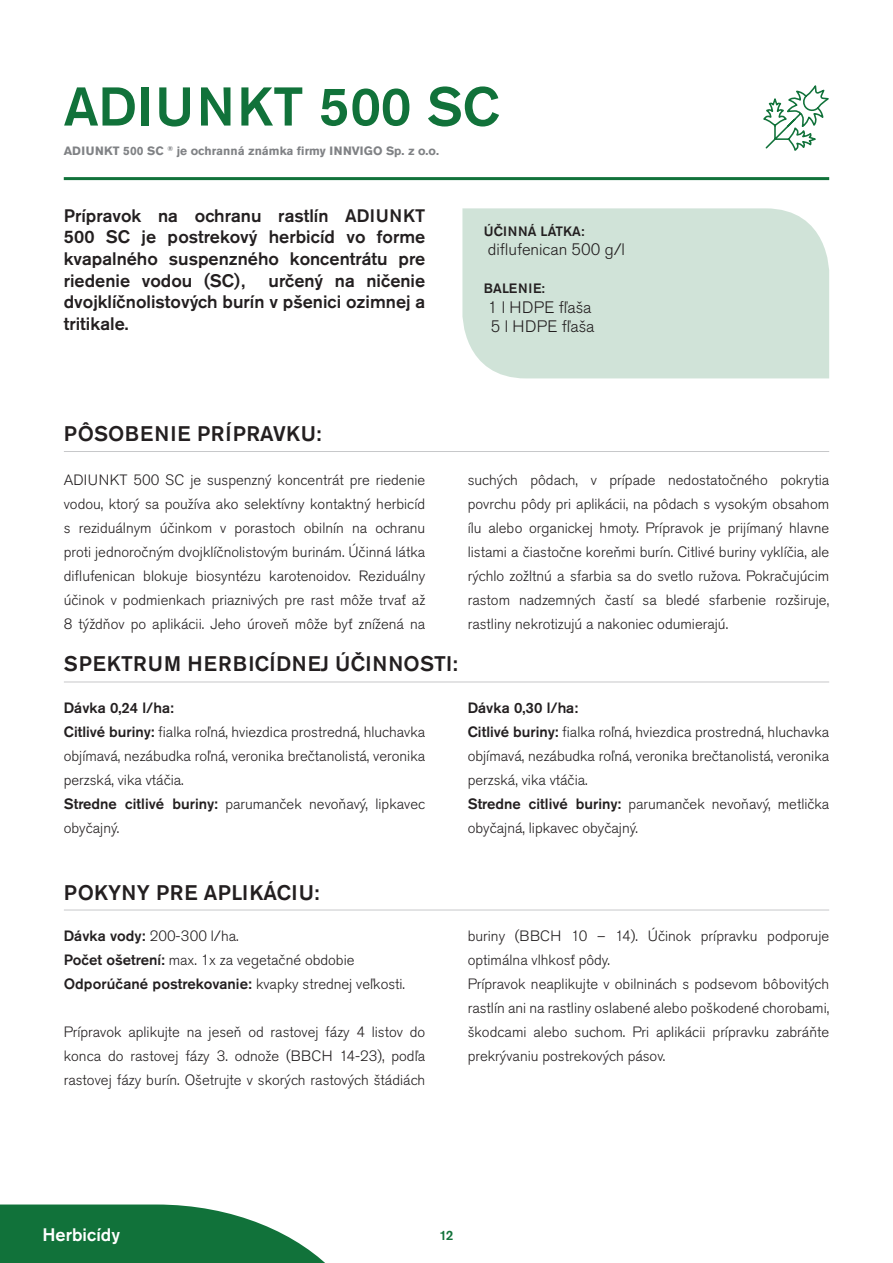
<style>
.page{position:relative;width:893px;height:1263px;background:#fff}
.page>*{position:absolute;margin:0;border:0;box-sizing:border-box;transform-origin:0 0}
.herbicid_nadpis_bp_2{font:500 54px "Akzidenz Grotesk Pro";color:#11723a}
.podnadpis_bp_2018{font:500 21px "Akzidenz Grotesk Pro";letter-spacing:.03em;color:#231f20}
.podnadpis_bp_2018-2{font:500 21px "Akzidenz Grotesk Pro";letter-spacing:.01em;color:#231f20}
.predslov_bp_2018{font:500 18px/21.6px "Akzidenz Grotesk Pro";color:#231f20;text-align:justify}
.t1{font:500 18px "Akzidenz Grotesk Pro";color:#fff}
.ucinna_latka_2018{font:300 16.5px "Akzidenz Grotesk Pro";color:#231f20}
.text_2021_bold_pred{font:300 14.85px/24px "Akzidenz Grotesk Pro";color:#231f20;text-align:justify}
.text_bp2018{font:300 14.85px/24px "Akzidenz Grotesk Pro";color:#231f20;text-align:justify}
.text_2021_bold_pred-2{font:500 14.85px "Akzidenz Grotesk Pro";color:#231f20}
.ucinna_latka_nadpis{font:500 13.5px "Akzidenz Grotesk Pro";letter-spacing:.01em;color:#231f20}
.ucinna_latka_nadpis-2{font:500 13.5px "Akzidenz Grotesk Pro";letter-spacing:.03em;color:#231f20}
.t2{font:500 13.5px "Akzidenz Grotesk Pro";color:#11723a}
.at_2018{font:700 12px "Akzidenz Grotesk Pro";color:#808285}
.s1{font-weight:500}
.s2{font-weight:300}
</style>
<div class="page">
<svg style="left:0;top:1204px;width:325px;height:59px"></svg>
<hr style="left:64px;top:451px;width:765px;height:1px;background:#c7c8ca">
<hr style="left:64px;top:682px;width:765px;height:1px;background:#c7c8ca">
<hr style="left:64px;top:910px;width:765px;height:1px;background:#c7c8ca">
<div style="left:462px;top:208px;width:367px;height:170px;background:#d0e3d8"></div>
<hr style="left:64px;top:177px;width:765px;height:3px;background:#11723a">
<svg style="left:763px;top:85px;width:66px;height:66px"></svg>
<p class="herbicid_nadpis_bp_2" style="left:64px;top:72px;width:438px">ADIUNKT 500 SC</p>
<p class="at_2018" style="left:64px;top:143px;width:377px">ADIUNKT 500 SC <sup>®</sup> je ochranná známka firmy INNVIGO Sp. z o.o.</p>
<p class="predslov_bp_2018" style="left:64px;top:204px;width:363px">Prípravok na ochranu rastlín ADIUNKT 500 SC je postrekový herbicíd vo forme kvapalného suspenzného koncentrátu pre riedenie vodou (SC),</p>
<p class="predslov_bp_2018" style="left:64px;top:269px;width:363px;text-indent:205px">určený na ničenie dvojklíčnolistových burín v pšenici ozimnej a tritikale.</p>
<p class="ucinna_latka_nadpis" style="left:484px;top:222px;width:102px">ÚČINNÁ LÁTKA:</p>
<p class="ucinna_latka_2018" style="left:488px;top:239px;width:139px">diflufenican 500 g/l</p>
<p class="ucinna_latka_nadpis-2" style="left:484px;top:279px;width:63px">BALENIE:</p>
<p class="ucinna_latka_2018" style="left:488px;top:296px;width:105px">1 l HDPE fľaša</p>
<p class="ucinna_latka_2018" style="left:491px;top:316px;width:105px">5 l HDPE fľaša</p>
<p class="podnadpis_bp_2018" style="left:64px;top:420px;width:259px">PÔSOBENIE PRÍPRAVKU:</p>
<p class="text_bp2018" style="left:64px;top:468px;width:363px">ADIUNKT 500 SC je suspenzný koncentrát pre riedenie vodou, ktorý sa používa ako selektívny kontaktný herbicíd s reziduálnym účinkom v porastoch obilnín na ochranu proti jednoročným dvojklíčnolistovým burinám. Účinná látka diflufenican blokuje biosyntézu karotenoidov. Reziduálny účinok v podmienkach priaznivých pre rast môže trvať až 8 týždňov po aplikácii. Jeho úroveň môže byť znížená na</p>
<p class="text_bp2018" style="left:468px;top:468px;width:363px">suchých pôdach, v prípade nedostatočného pokrytia povrchu pôdy pri aplikácii, na pôdach s vysokým obsahom ílu alebo organickej hmoty. Prípravok je prijímaný hlavne listami a čiastočne koreňmi burín. Citlivé buriny vyklíčia, ale rýchlo zožltnú a sfarbia sa do svetlo ružova. Pokračujúcim rastom nadzemných častí sa bledé sfarbenie rozširuje, rastliny nekrotizujú a nakoniec odumierajú.</p>
<p class="podnadpis_bp_2018" style="left:64px;top:650px;width:395px">SPEKTRUM HERBICÍDNEJ ÚČINNOSTI:</p>
<p class="text_2021_bold_pred-2" style="left:64px;top:698px;width:112px">Dávka 0,24 l/ha:</p>
<p class="text_2021_bold_pred" style="left:64px;top:720px;width:363px"><span class="s1">Citlivé buriny:</span> fialka roľná, hviezdica prostredná, hluchavka objímavá, nezábudka roľná, veronika brečtanolistá, veronika perzská, vika vtáčia.</p>
<p class="text_2021_bold_pred" style="left:64px;top:792px;width:363px"><span class="s1">Stredne citlivé buriny:</span> parumanček nevoňavý, lipkavec obyčajný.</p>
<p class="text_2021_bold_pred-2" style="left:468px;top:698px;width:112px">Dávka 0,30 l/ha:</p>
<p class="text_2021_bold_pred" style="left:468px;top:720px;width:363px"><span class="s1">Citlivé buriny:</span> fialka roľná, hviezdica prostredná, hluchavka objímavá, nezábudka roľná, veronika brečtanolistá, veronika perzská, vika vtáčia.</p>
<p class="text_2021_bold_pred" style="left:468px;top:792px;width:363px"><span class="s1">Stredne citlivé buriny:</span> parumanček nevoňavý, metlička obyčajná, lipkavec obyčajný.</p>
<p class="podnadpis_bp_2018-2" style="left:64px;top:878px;width:257px">POKYNY PRE APLIKÁCIU:</p>
<p class="text_2021_bold_pred" style="left:64px;top:924px;width:176px"><span class="s1">Dávka vody:</span> 200-300 l/ha.</p>
<p class="text_2021_bold_pred" style="left:64px;top:948px;width:292px"><span class="s1">Počet ošetrení:</span> max. 1x za vegetačné obdobie</p>
<p class="text_2021_bold_pred-2" style="left:64px;top:974px;width:343px">Odporúčané postrekovanie: <span class="s2">kvapky strednej veľkosti.</span></p>
<p class="text_2021_bold_pred" style="left:64px;top:1020px;width:363px">Prípravok aplikujte na jeseň od rastovej fázy 4 listov do konca do rastovej fázy 3. odnože (BBCH 14-23), podľa rastovej fázy burín. Ošetrujte v skorých rastových štádiách</p>
<p class="text_2021_bold_pred" style="left:468px;top:924px;width:363px">buriny (BBCH 10 – 14). Účinok prípravku podporuje optimálna vlhkosť pôdy.</p>
<p class="text_2021_bold_pred" style="left:468px;top:972px;width:363px">Prípravok neaplikujte v obilninách s podsevom bôbovitých rastlín ani na rastliny oslabené alebo poškodené chorobami, škodcami alebo suchom. Pri aplikácii prípravku zabráňte prekrývaniu postrekových pásov.</p>
<p class="t1" style="left:43px;top:1222px;width:79px">Herbicídy</p>
<p class="t2" style="left:439px;top:1226px;width:16px">12</p>
</div>
